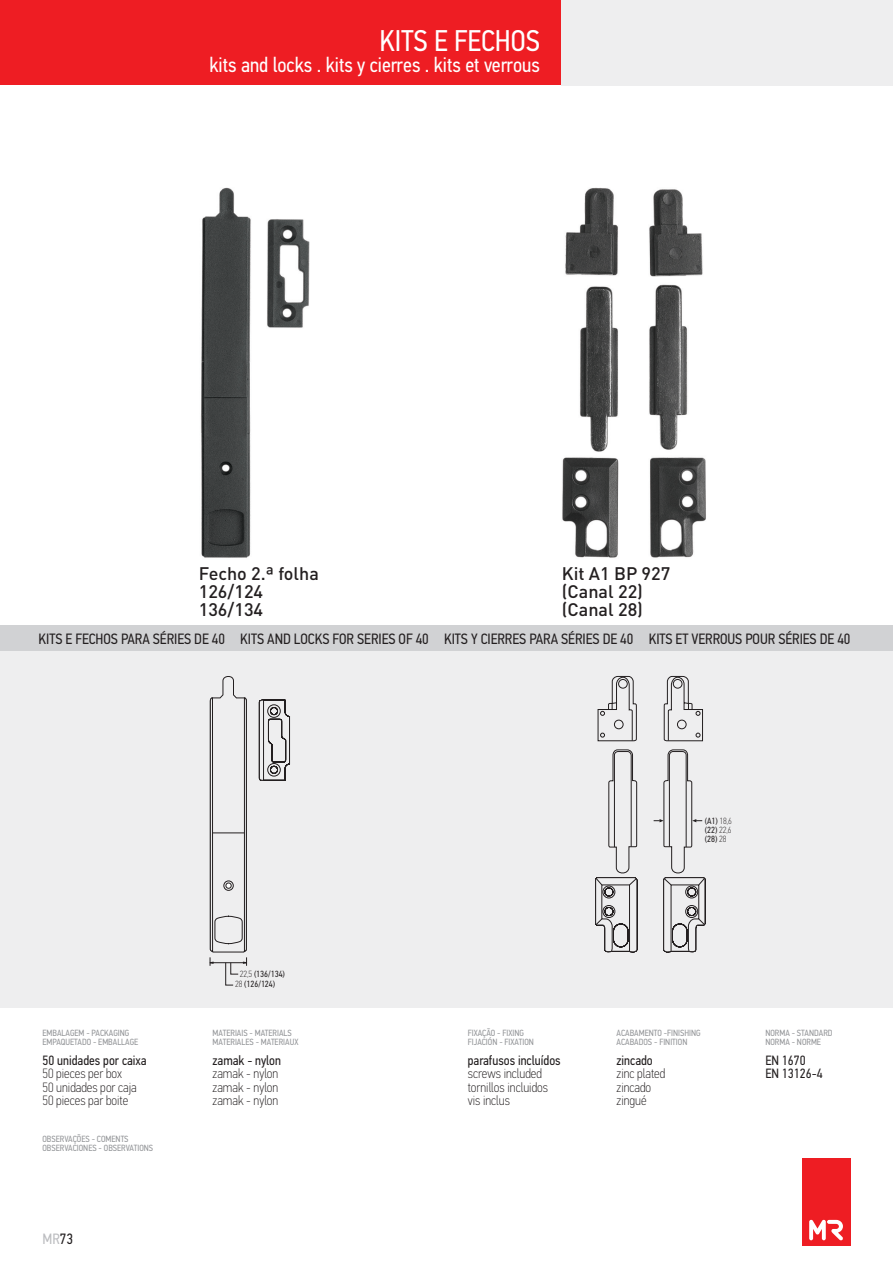
<style>
.page{position:relative;width:893px;height:1263px;background:#fff}
.page>*{position:absolute;margin:0;border:0;box-sizing:border-box;transform-origin:0 0}
.t1{font:30px "PF Din Text Cond Pro";color:#fff}
.t2{font:21px "PF Din Text Cond Pro";color:#fff}
.t3{font:500 18px/18px "DIN";color:#231f20}
.t4{font:15px "PF Din Text Cond Pro";letter-spacing:-.005em;color:#231f20}
.t5{font:15px "PF Din Text Cond Pro";color:#bcbdc0}
.t6{font:100 13.5px "PF Din Text Cond Pro";color:#231f20}
.t7{font:13.5px "PF Din Text Cond Pro";color:#231f20}
.t8{font:9px "PF Din Text Cond Pro";color:#939598}
.t9{font:9px "PF Din Text Cond Pro";color:#231f20}
.s1{color:#231f20}
.s2{font-weight:100}
</style>
<div class="page">
<div style="left:0;top:0;width:561px;height:85px;background:#ee1d23"></div>
<div style="left:561px;top:0;width:332px;height:85px;background:#eeeeef"></div>
<div style="left:802px;top:1159px;width:48px;height:87px;background:#ee1d23"></div>
<svg style="left:809px;top:1220px;width:34px;height:20px"></svg>
<div style="left:0;top:646px;width:893px;height:362px;background:#eeeeef"></div>
<img style="left:562px;top:188px;width:144px;height:370px">
<img style="left:200px;top:188px;width:109px;height:370px">
<div style="left:0;top:625px;width:893px;height:26px;background:#d1d2d4"></div>
<svg style="left:595px;top:749px;width:42px;height:203px"></svg>
<svg style="left:597px;top:676px;width:40px;height:65px"></svg>
<svg style="left:654px;top:749px;width:52px;height:203px"></svg>
<svg style="left:664px;top:676px;width:39px;height:65px"></svg>
<svg style="left:259px;top:699px;width:31px;height:82px"></svg>
<svg style="left:210px;top:676px;width:37px;height:310px"></svg>
<p class="t1" style="left:379px;top:23px;width:162px">KITS E FECHOS</p>
<p class="t2" style="left:210px;top:53px;width:332px">kits and locks . kits y cierres . kits et verrous</p>
<p class="t3" style="left:199px;top:564px;width:122px">Fecho 2.ª folha<br>126/124</p>
<p class="t3" style="left:199px;top:600px;width:66px">136/134</p>
<h3 class="t4" style="left:39px;top:629px;width:813px">KITS E FECHOS PARA SÉRIES DE 40 KITS AND LOCKS FOR SERIES OF 40 KITS Y CIERRES PARA SÉRIES DE 40 KITS ET VERROUS POUR SÉRIES DE 40</h3>
<p class="t3" style="left:562px;top:564px;width:110px">Kit A1 BP 927</p>
<p class="t3" style="left:562px;top:582px;width:83px">(Canal 22)</p>
<p class="t3" style="left:562px;top:600px;width:83px">(Canal 28)</p>
<p class="t8" style="left:43px;top:1027px;width:88px">EMBALAGEM - PACKAGING</p>
<p class="t8" style="left:43px;top:1036px;width:97px">EMPAQUETADO - EMBALLAGE</p>
<p class="t7" style="left:43px;top:1052px;width:106px">50 unidades por caixa</p>
<p class="t6" style="left:43px;top:1066px;width:81px">50 pieces per box</p>
<p class="t6" style="left:43px;top:1079px;width:96px">50 unidades por caja</p>
<p class="t6" style="left:43px;top:1093px;width:87px">50 pieces par boite</p>
<p class="t8" style="left:43px;top:1134px;width:88px">OBSERVAÇÕES - COMENTS</p>
<p class="t8" style="left:43px;top:1143px;width:112px">OBSERVACIONES - OBSERVATIONS</p>
<h3 class="t5" style="left:43px;top:1230px;width:32px">MR<span class="s1">73</span></h3>
<p class="t9" style="left:240px;top:969px;width:47px"><span class="s2">22,5</span> (136/134)</p>
<p class="t9" style="left:235px;top:979px;width:41px"><span class="s2">28</span> (126/124)</p>
<p class="t8" style="left:213px;top:1027px;width:81px">MATERIAIS - MATERIALS</p>
<p class="t8" style="left:213px;top:1036px;width:87px">MATERIALES - MATERIAUX</p>
<p class="t7" style="left:213px;top:1052px;width:70px">zamak - nylon</p>
<p class="t6" style="left:213px;top:1066px;width:67px">zamak - nylon</p>
<p class="t6" style="left:213px;top:1079px;width:67px">zamak - nylon</p>
<p class="t6" style="left:213px;top:1093px;width:67px">zamak - nylon</p>
<p class="t9" style="left:705px;top:815px;width:29px">(A1) <span class="s2">18,6</span></p>
<p class="t9" style="left:705px;top:824px;width:28px">(22) <span class="s2">22,6</span></p>
<p class="t9" style="left:705px;top:833px;width:23px">(28) <span class="s2">28</span></p>
<p class="t8" style="left:468px;top:1027px;width:58px">FIXAÇÃO - FIXING</p>
<p class="t8" style="left:468px;top:1036px;width:68px">FIJACIÓN - FIXATION</p>
<p class="t7" style="left:468px;top:1052px;width:95px">parafusos incluídos</p>
<p class="t6" style="left:468px;top:1066px;width:76px">screws included</p>
<p class="t6" style="left:468px;top:1079px;width:82px">tornillos incluidos</p>
<p class="t6" style="left:468px;top:1093px;width:44px">vis inclus</p>
<p class="t8" style="left:617px;top:1027px;width:86px">ACABAMENTO -FINISHING</p>
<p class="t8" style="left:617px;top:1036px;width:72px">ACABADOS - FINITION</p>
<p class="t7" style="left:617px;top:1052px;width:38px">zincado</p>
<p class="t6" style="left:617px;top:1066px;width:50px">zinc plated</p>
<p class="t6" style="left:617px;top:1079px;width:36px">zincado</p>
<p class="t6" style="left:617px;top:1093px;width:32px">zingué</p>
<p class="t8" style="left:765px;top:1027px;width:69px">NORMA - STANDARD</p>
<p class="t8" style="left:765px;top:1036px;width:57px">NORMA - NORME</p>
<p class="t7" style="left:765px;top:1052px;width:42px">EN 1670</p>
<p class="t7" style="left:765px;top:1065px;width:59px">EN 13126-4</p>
</div>
